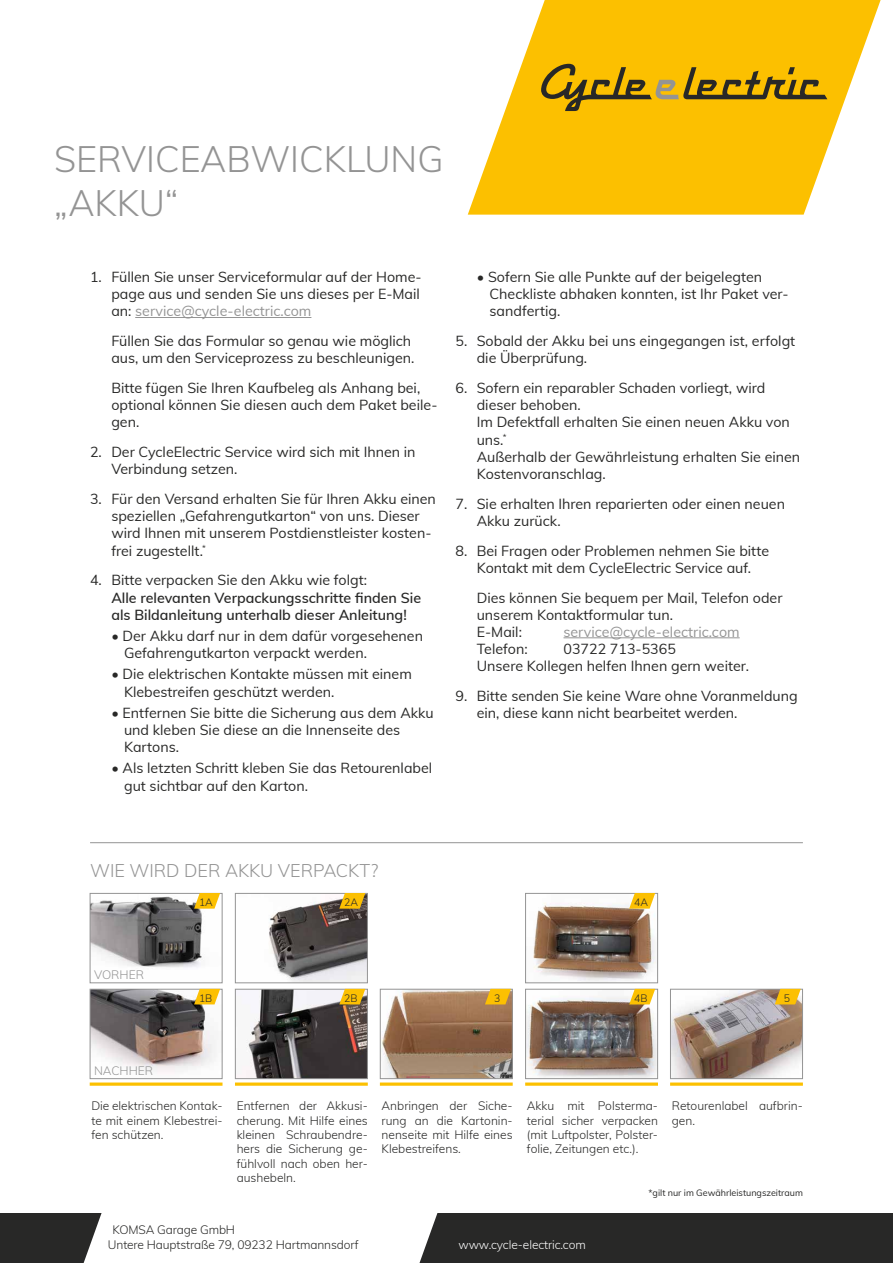
<style>
.page{position:relative;width:893px;height:1263px;background:#fff}
.page>*{position:absolute;margin:0;border:0;box-sizing:border-box;transform-origin:0 0}
.t1{font:300 36px/43.2px "Muli";color:#949494}
.t2{font:300 18px "Muli";color:#949494}
.t3{font:14.25px/17.1px "Muli";color:#282827}
.t4{font:600 14.25px/17.1px "Muli";color:#282827}
.t5{font:14.25px "Muli";color:#949494}
.t6{font:300 12px/14.4px "Muli";color:#282827;text-align:justify}
.t7{font:300 12px "Muli";letter-spacing:-.01em;color:#fff}
.t8{font:300 12px "Muli";color:#949494}
.t9{font:300 10.5px "Muli";letter-spacing:-.01em;color:#282827}
.t10{font:9px "Muli";color:#282827}
.s1{color:#949494}
</style>
<div class="page">
<div style="left:0;top:1214px;width:893px;height:49px;background:#282827"></div>
<div style="left:84px;top:1213px;width:354px;height:50px;background:#fff"></div>
<svg style="left:468px;top:0;width:413px;height:215px;fill:#fcc000"></svg>
<svg style="left:541px;top:64px;width:286px;height:47px;background:#c89b0b"></svg>
<hr style="left:135px;top:317px;width:176px;height:1px;background:#949494">
<hr style="left:563px;top:637px;width:177px;height:1px;background:#949494">
<hr style="left:90px;top:842px;width:713px;height:1px;background:#949494">
<img style="left:92px;top:991px;width:124px;height:81px">
<div style="left:90px;top:989px;width:132px;height:90px;border:1px solid #949494"></div>
<img style="left:246px;top:991px;width:120px;height:86px">
<div style="left:235px;top:989px;width:133px;height:90px;border:1px solid #949494"></div>
<img style="left:382px;top:991px;width:129px;height:86px">
<div style="left:380px;top:989px;width:133px;height:90px;border:1px solid #949494"></div>
<img style="left:527px;top:995px;width:129px;height:82px">
<div style="left:525px;top:989px;width:133px;height:90px;border:1px solid #949494"></div>
<img style="left:672px;top:991px;width:129px;height:86px">
<div style="left:670px;top:989px;width:133px;height:90px;border:1px solid #949494"></div>
<img style="left:92px;top:896px;width:111px;height:72px">
<div style="left:90px;top:893px;width:132px;height:90px;border:1px solid #949494"></div>
<img style="left:269px;top:895px;width:97px;height:86px">
<div style="left:235px;top:893px;width:133px;height:90px;border:1px solid #949494"></div>
<img style="left:533px;top:903px;width:123px;height:78px">
<div style="left:525px;top:893px;width:133px;height:90px;border:1px solid #949494"></div>
<svg style="left:194px;top:893px;width:26px;height:16px"></svg>
<svg style="left:194px;top:989px;width:26px;height:15px"></svg>
<svg style="left:339px;top:893px;width:26px;height:16px"></svg>
<svg style="left:339px;top:989px;width:26px;height:15px"></svg>
<svg style="left:485px;top:989px;width:26px;height:15px"></svg>
<svg style="left:629px;top:893px;width:26px;height:16px"></svg>
<svg style="left:629px;top:989px;width:26px;height:15px"></svg>
<svg style="left:775px;top:989px;width:26px;height:15px"></svg>
<svg style="left:90px;top:1082px;width:132px;height:4px"></svg>
<svg style="left:235px;top:1082px;width:133px;height:4px"></svg>
<svg style="left:380px;top:1082px;width:133px;height:4px"></svg>
<svg style="left:525px;top:1082px;width:133px;height:4px"></svg>
<svg style="left:670px;top:1082px;width:133px;height:4px"></svg>
<h1 class="t1" style="left:54px;top:136px;width:391px">SERVICEABWICKLUNG „AKKU“</h1>
<p class="t3" style="left:111px;top:268px;width:312px;text-indent:-21px">1. Füllen Sie unser Serviceformular auf der Home&shy;page aus und senden Sie uns dieses per E-Mail an: <span class="s1">service@cycle-electric.com</span></p>
<p class="t3" style="left:111px;top:332px;width:305px">Füllen Sie das Formular so genau wie möglich aus, um den Serviceprozess zu beschleunigen.</p>
<p class="t3" style="left:111px;top:379px;width:328px">Bitte fügen Sie Ihren Kaufbeleg als Anhang bei, optional können Sie diesen auch dem Paket beile&shy;gen.</p>
<p class="t3" style="left:111px;top:443px;width:306px;text-indent:-21px">2. Der CycleElectric Service wird sich mit Ihnen in<br>Verbindung setzen.</p>
<p class="t3" style="left:111px;top:490px;width:326px;text-indent:-21px">3. Für den Versand erhalten Sie für Ihren Akku einen speziellen „Gefahrengutkarton“ von uns. Dieser wird Ihnen mit unserem Postdienstleister kosten&shy;frei zugestellt.<sup>*</sup></p>
<p class="t3" style="left:90px;top:571px;width:279px">4. Bitte verpacken Sie den Akku wie folgt:</p>
<p class="t4" style="left:111px;top:588px;width:311px">Alle relevanten Verpackungsschritte finden Sie als Bildanleitung unterhalb dieser Anleitung!</p>
<p class="t3" style="left:124px;top:627px;width:300px;text-indent:-13px">• Der Akku darf nur in dem dafür vorgesehenen<br>Gefahrengutkarton verpackt werden.</p>
<p class="t3" style="left:124px;top:665px;width:289px;text-indent:-13px">• Die elektrischen Kontakte müssen mit einem<br>Klebestreifen geschützt werden.</p>
<p class="t3" style="left:124px;top:703px;width:311px;text-indent:-13px">• Entfernen Sie bitte die Sicherung aus dem Akku und kleben Sie diese an die Innenseite des<br>Kartons.</p>
<p class="t3" style="left:124px;top:759px;width:310px;text-indent:-13px">• Als letzten Schritt kleben Sie das Retourenlabel gut sichtbar auf den Karton.</p>
<p class="t3" style="left:489px;top:268px;width:300px;text-indent:-13px">• Sofern Sie alle Punkte auf der beigelegten<br>Checkliste abhaken konnten, ist Ihr Paket ver&shy;sandfertig.</p>
<p class="t3" style="left:477px;top:332px;width:320px;text-indent:-21px">5. Sobald der Akku bei uns eingegangen ist, erfolgt die Überprüfung.</p>
<p class="t3" style="left:477px;top:379px;width:325px;text-indent:-21px">6. Sofern ein reparabler Schaden vorliegt, wird dieser behoben.<br>Im Defektfall erhalten Sie einen neuen Akku von uns.<sup>*<br></sup>Außerhalb der Gewährleistung erhalten Sie einen<br>Kostenvoranschlag.</p>
<p class="t3" style="left:477px;top:494px;width:310px;text-indent:-21px">7. Sie erhalten Ihren reparierten oder einen neuen<br>Akku zurück.</p>
<p class="t3" style="left:455px;top:541px;width:315px;text-align:center">8. Bei Fragen oder Problemen nehmen Sie bitte<br>Kontakt mit dem CycleElectric Service auf.</p>
<p class="t3" style="left:477px;top:588px;width:307px">Dies können Sie bequem per Mail, Telefon oder unserem Kontaktformular tun.<br>E-Mail:</p>
<p class="t5" style="left:563px;top:621px;width:178px">service@cycle-electric.com</p>
<p class="t3" style="left:477px;top:639px;width:52px">Telefon:</p>
<p class="t3" style="left:477px;top:639px;width:274px;text-indent:87px">03722 713-5365<br>Unsere Kollegen helfen Ihnen gern weiter.</p>
<p class="t3" style="left:477px;top:686px;width:322px;text-indent:-21px">9. Bitte senden Sie keine Ware ohne Voranmeldung ein, diese kann nicht bearbeitet werden.</p>
<p class="t2" style="left:90px;top:857px;width:290px">WIE WIRD DER AKKU VERPACKT?</p>
<p class="t8" style="left:94px;top:966px;width:51px">VORHER</p>
<p class="t9" style="left:199px;top:895px;width:15px">1A</p>
<p class="t9" style="left:344px;top:895px;width:15px">2A</p>
<p class="t9" style="left:634px;top:895px;width:15px">4A</p>
<p class="t8" style="left:94px;top:1062px;width:61px">NACHHER</p>
<p class="t9" style="left:199px;top:991px;width:15px">1B</p>
<p class="t9" style="left:344px;top:991px;width:15px">2B</p>
<p class="t9" style="left:494px;top:991px;width:8px">3</p>
<p class="t9" style="left:634px;top:991px;width:15px">4B</p>
<p class="t9" style="left:784px;top:991px;width:8px">5</p>
<p class="t6" style="left:91px;top:1098px;width:133px">Die elektrischen Kontak&shy;te mit einem Klebestrei&shy;fen schützen.</p>
<p class="t6" style="left:237px;top:1098px;width:133px">Entfernen der Akkusi&shy;cherung. Mit Hilfe eines kleinen Schraubendre&shy;hers die Sicherung ge&shy;fühlvoll nach oben her&shy;aushebeln.</p>
<p class="t6" style="left:382px;top:1098px;width:133px">Anbringen der Siche&shy;rung an die Kartonin&shy;nenseite mit Hilfe eines Klebestreifens.</p>
<p class="t6" style="left:527px;top:1098px;width:133px">Akku mit Polsterma&shy;terial sicher verpacken (mit Luftpolster, Polster&shy;folie, Zeitungen etc.).</p>
<p class="t6" style="left:672px;top:1098px;width:133px">Retourenlabel aufbrin&shy;gen.</p>
<p class="t10" style="left:649px;top:1186px;width:156px">*gilt nur im Gewährleistungszeitraum</p>
<p class="t6" style="left:108px;top:1222px;width:252px;text-indent:4px">KOMSA Garage GmbH<br>Untere Hauptstraße 79, 09232 Hartmannsdorf</p>
<p class="t7" style="left:458px;top:1236px;width:129px">www.cycle-electric.com</p>
</div>
